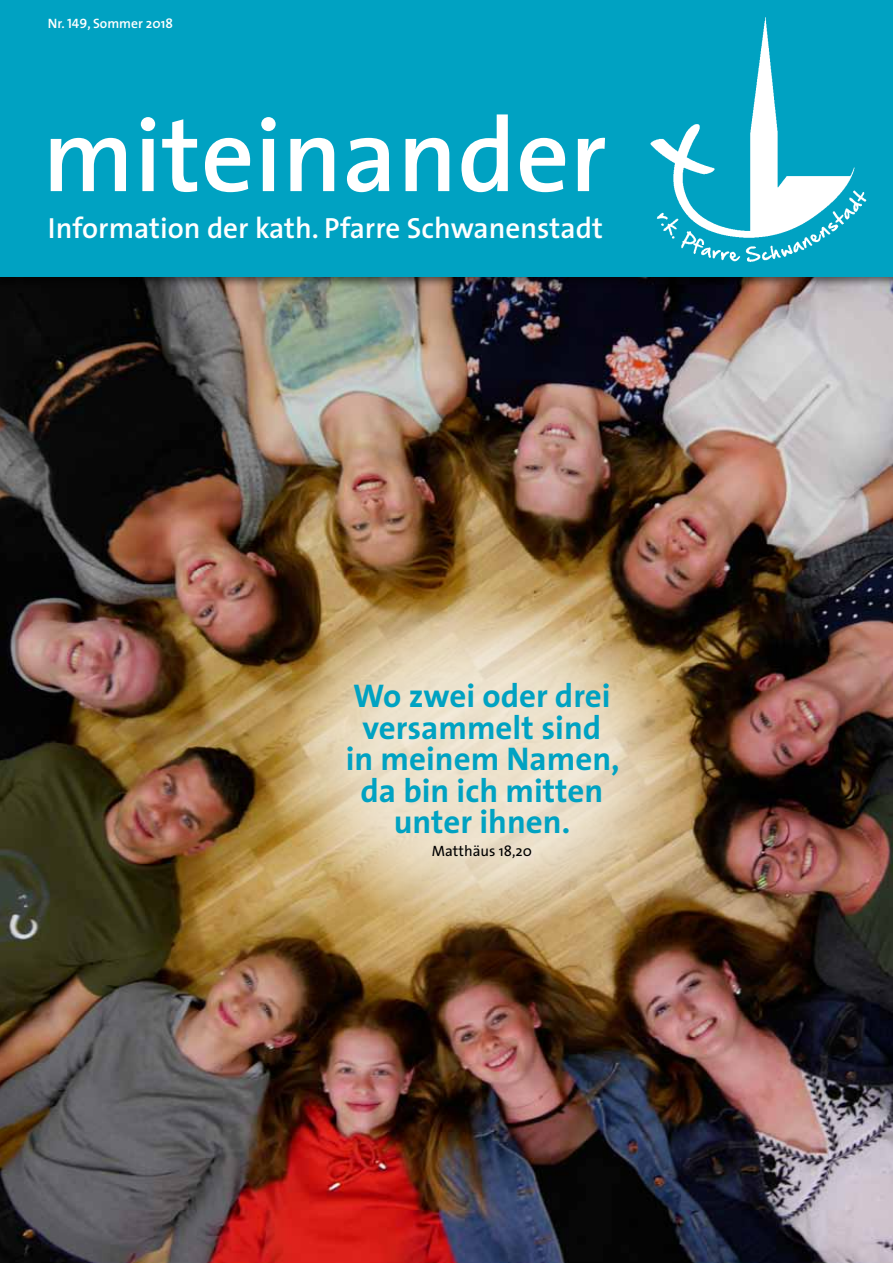
<style>
.page{position:relative;width:893px;height:1263px;background:#fff}
.page>*{position:absolute;margin:0;border:0;box-sizing:border-box;transform-origin:0 0}
.t1{font:600 105px "The Sans";color:#fff}
.t2{font:700 33px/31.5px "The Sans";color:#00a2c2;text-align:center}
.t3{font:600 29.25px "The Sans";color:#fff}
.t4{font:15px "The Sans";color:#000}
.t5{font:600 13.65px "The Sans";color:#fff}
.s1{font-family:"The Sans Semi Bold Caps";font-weight:400}
</style>
<div class="page">
<img style="left:0;top:288px;width:893px;height:975px">
<svg style="left:277px;top:592px;width:410px;height:339px"></svg>
<div style="left:0;top:0;width:893px;height:288px;background:#000;opacity:.5"></div>
<div style="left:0;top:0;width:893px;height:276px;background:#00a2c2"></div>
<img style="left:633px;top:17px;width:242px;height:262px">
<p class="t5" style="left:48px;top:12px;width:127px">Nr. <span class="s1">149</span>, Sommer 2018</p>
<h1 class="t1" style="left:43px;top:68px;width:566px">miteinander</h1>
<p class="t3" style="left:48px;top:204px;width:556px">Information der kath. Pfarre Schwanenstadt</p>
<p class="t2" style="left:346px;top:679px;width:275px">Wo zwei oder drei versammelt sind in meinem Namen, da bin ich mitten unter ihnen.</p>
<p class="t4" style="left:432px;top:838px;width:101px">Matthäus 18,20</p>
</div>
